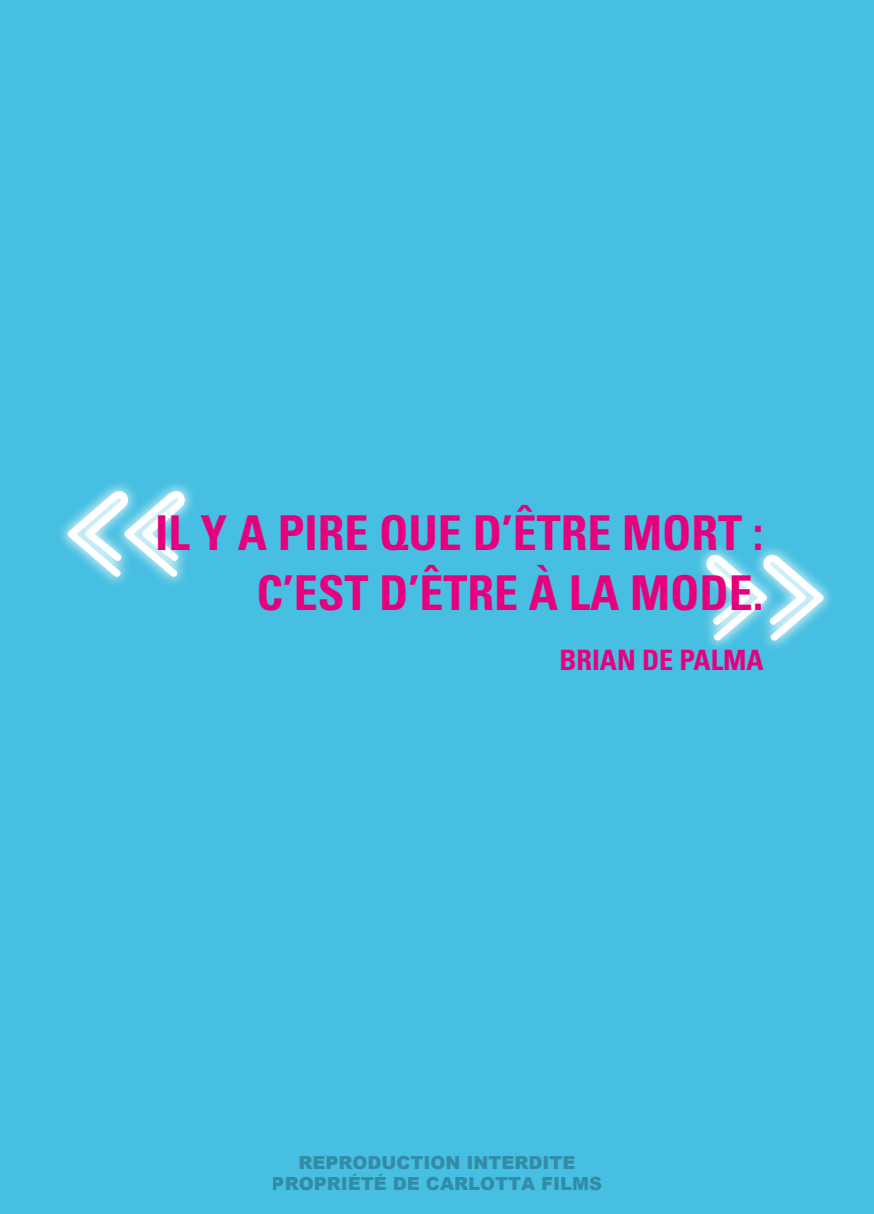
<style>
.page{position:relative;width:874px;height:1214px;background:#fff}
.page>*{position:absolute;margin:0;border:0;box-sizing:border-box;transform-origin:0 0}
.t1{font:700 condensed 48px/60px "Univers";color:#e6007d;text-align:right}
.t2{font:700 condensed 28px "Univers";color:#e6007d}
.t3{font:900 18px/21.6px "Arial";color:rgb(0 0 0/.27);text-align:center}
</style>
<div class="page">
<div style="left:0;top:0;width:873px;height:1213px;background:#46bfe2"></div>
<svg style="left:60px;top:483px;width:133px;height:101px"></svg>
<svg style="left:67px;top:490px;width:119px;height:87px"></svg>
<svg style="left:699px;top:547px;width:132px;height:101px"></svg>
<svg style="left:705px;top:553px;width:119px;height:88px"></svg>
<h1 class="t1" style="left:155px;top:503px;width:609px">IL Y A PIRE QUE D’ÊTRE MORT :<br>C’EST D’ÊTRE À LA MODE.</h1>
<h2 class="t2" style="left:559px;top:643px;width:205px">BRIAN DE PALMA</h2>
<p class="t3" style="left:272px;top:1150px;width:332px">REPRODUCTION INTERDITE<br>PROPRIÉTÉ DE CARLOTTA FILMS</p>
</div>
